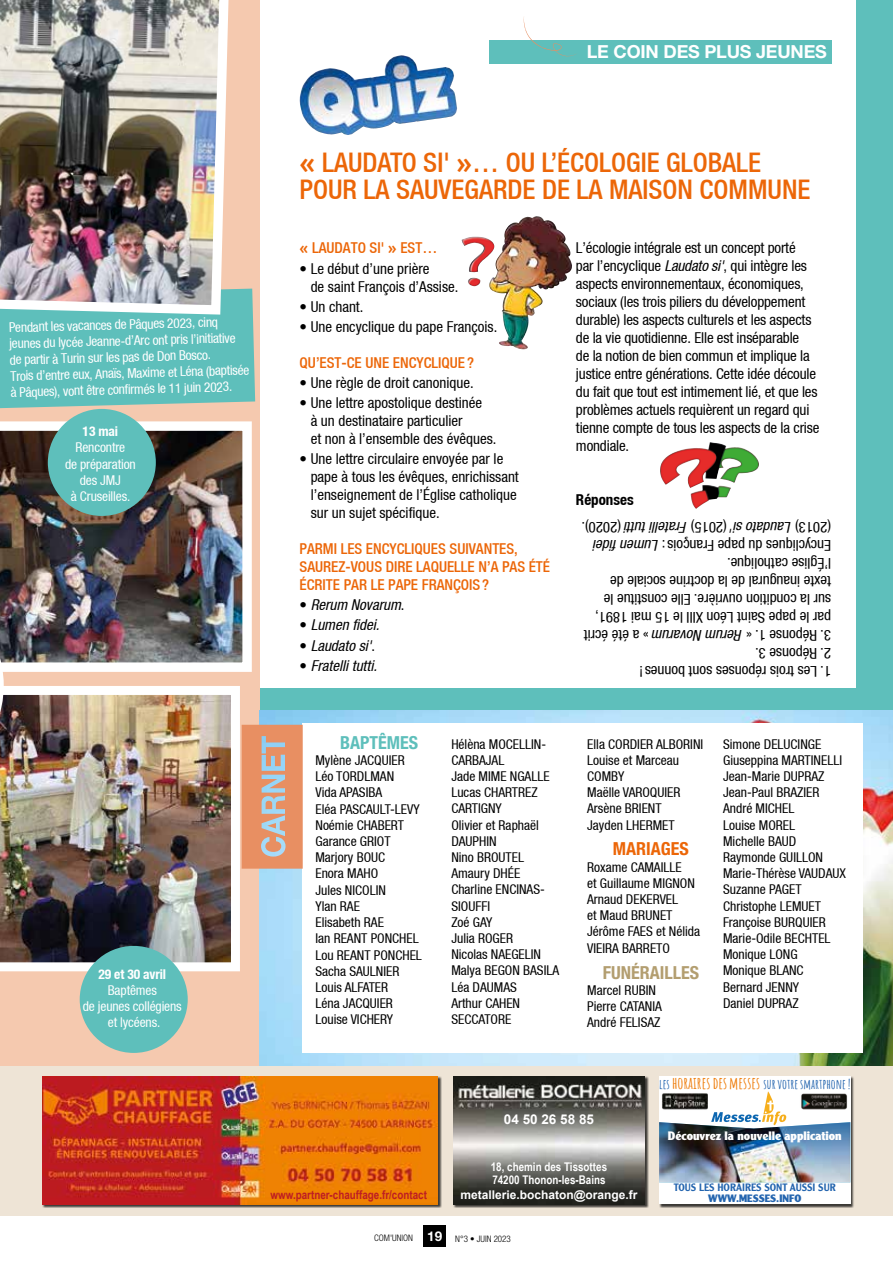
<style>
.page{position:relative;width:893px;height:1263px;background:#fff}
.page>*{position:absolute;margin:0;border:0;box-sizing:border-box;transform-origin:0 0}
.t1{font:500 condensed 27px/27px "Helvetica Neue";color:#ec6608}
.t2{font:700 18px "Helvetica Neue LT Std";letter-spacing:-.01em;color:#fff}
.t3{font:700 condensed 18px "Helvetica Neue LT Std";color:#b39e70}
.t4{font:700 condensed 18px "Helvetica Neue LT Std";color:#5ebfbb}
.t5{font:700 condensed 18px "Helvetica Neue LT Std";color:#ec6608}
.t6{font:condensed 15px/18px "Helvetica Neue";color:#000}
.t7{font:500 condensed 15px/18px "Helvetica Neue";color:#ec6608}
.t8{font:italic condensed 15px "Helvetica Neue";color:#000}
.t9{font:700 condensed 15px "Helvetica Neue";color:#000}
.t10{font:condensed 13.5px/16.2px "Helvetica Neue";color:#000}
.t11{font:condensed 13.5px/16.2px "Helvetica Neue";letter-spacing:-.01em;color:#fff;text-align:center}
.t12{font:700 13.5px "Amatic SC";color:#2465af}
.t13{font:700 condensed 13.5px "Helvetica Neue";letter-spacing:-.01em;color:#fff}
.t14{font:700 13.5px "Arial";color:#fff}
.t15{font:700 12px/12.9px "Arial Narrow";color:#fff}
.t16{font:700 12px "Arial Narrow";color:#be1d23}
.t17{font:900 12px "Clearface Gothic LT";color:#fff}
.t18{font:700 12px "Arial";color:#fff}
.t19{font:500 10.5px "Clearface Gothic LT";color:#2465af}
.t20{font:900 10.5px "Clearface Gothic LT";color:#2465af}
.t21{font:300 condensed 9px "Helvetica Neue LT Std";color:#000}
.s1{font-family:"Officina Sans Std";font-weight:700;font-stretch:normal}
.s2{font-style:normal}
.s3{font-style:italic}
.s4{font-size:16.5px;color:#ee7d0b}
.s5{font-weight:700;font-stretch:normal;font-size:13.5px;color:#fff}
</style>
<div class="page">
<div style="left:257px;top:689px;width:636px;height:57px;background:#5ebfbb"></div>
<div style="left:0;top:0;width:260px;height:1090px;background:#f5c9af"></div>
<div style="left:857px;top:0;width:36px;height:746px;background:#5ebfbb"></div>
<img style="left:260px;top:710px;width:633px;height:356px">
<div style="left:303px;top:723px;width:560px;height:330px;background:#fff"></div>
<div style="left:489px;top:40px;width:342px;height:24px;background:#5ebfbb"></div>
<svg style="left:523px;top:17px;width:53px;height:40px"></svg>
<img style="left:299px;top:56px;width:158px;height:79px">
<img style="left:490px;top:216px;width:46px;height:129px">
<div style="left:469px;top:202px;width:26px;height:47px;background:#fff"></div>
<img style="left:461px;top:237px;width:33px;height:52px">
<img style="left:660px;top:442px;width:99px;height:46px">
<img style="left:0;top:686px;width:240px;height:285px">
<img style="left:0;top:421px;width:252px;height:251px">
<div style="left:80px;top:946px;width:108px;height:107px;background:#5ebfbb;border-radius:50%"></div>
<div style="left:48px;top:409px;width:108px;height:107px;background:#5ebfbb;border-radius:50%"></div>
<svg style="left:0;top:584px;width:4px;height:203px"></svg>
<div style="left:0;top:289px;width:255px;height:119px;background:#5ebfbb"></div>
<img style="left:0;top:0;width:234px;height:319px">
<div style="left:0;top:1066px;width:893px;height:150px;background:#eee4d6"></div>
<div style="left:43px;top:1076px;width:399px;height:132px;background:#000;opacity:.75"></div>
<img style="left:43px;top:1076px;width:395px;height:128px">
<div style="left:453px;top:1076px;width:196px;height:132px;background:#000;opacity:.75"></div>
<img style="left:453px;top:1076px;width:192px;height:128px">
<div style="left:659px;top:1076px;width:196px;height:132px;background:#000;opacity:.75"></div>
<div style="left:659px;top:1076px;width:191px;height:128px;background:#fff"></div>
<img style="left:659px;top:1091px;width:191px;height:91px">
<img style="left:661px;top:1091px;width:46px;height:19px">
<img style="left:799px;top:1091px;width:49px;height:19px">
<div style="left:424px;top:1226px;width:22px;height:21px;background:#000"></div>
<svg style="left:242px;top:725px;width:61px;height:144px;background:#db9b7a"></svg>
<p class="t2" style="left:587px;top:41px;width:242px">LE COIN DES PLUS JEUNES</p>
<p class="t11" style="left:8px;top:320px;width:241px;text-align:left;rotate:-2deg">Pendant les vacances de Pâques 2023, cinq jeunes du lycée Jeanne-d’Arc ont pris l’initiative de partir à Turin sur les pas de Don Bosco.<br>Trois d’entre eux, Anaïs, Maxime et Léna (baptisée à Pâques), vont être confirmés le 11 juin 2023.</p>
<p class="t13" style="left:83px;top:423px;width:37px">13 mai</p>
<p class="t11" style="left:65px;top:439px;width:72px">Rencontre<br>de préparation des JMJ<br>à Cruseilles.</p>
<h1 class="t1" style="left:300px;top:149px;width:512px"><span class="s1">«</span> LAUDATO SI' <span class="s1">»</span>… OU L’ÉCOLOGIE GLOBALE<br>POUR LA SAUVEGARDE DE LA MAISON COMMUNE</h1>
<p class="t7" style="left:300px;top:239px;width:139px"><span class="s1">«</span> LAUDATO SI' <span class="s1">»</span> EST…</p>
<p class="t6" style="left:311px;top:259px;width:149px;text-indent:-11px">• Le début d’une prière<br>de saint François d’Assise.</p>
<p class="t6" style="left:300px;top:297px;width:65px">• Un chant.</p>
<p class="t6" style="left:300px;top:317px;width:199px">• Une encyclique du pape François.</p>
<p class="t7" style="left:300px;top:353px;width:176px">QU’EST-CE UNE ENCYCLIQUE ?</p>
<p class="t6" style="left:300px;top:373px;width:176px">• Une règle de droit canonique.</p>
<p class="t6" style="left:311px;top:394px;width:187px;text-indent:-11px">• Une lettre apostolique destinée<br>à un destinataire particulier<br>et non à l’ensemble des évêques.</p>
<p class="t6" style="left:311px;top:450px;width:210px;text-indent:-11px">• Une lettre circulaire envoyée par le pape à tous les évêques, enrichissant l’enseignement de l’Église catholique sur un sujet spécifique.</p>
<p class="t7" style="left:300px;top:540px;width:252px">PARMI LES ENCYCLIQUES SUIVANTES,<br>SAUREZ-VOUS DIRE LAQUELLE N’A PAS ÉTÉ<br>ÉCRITE PAR LE PAPE FRANÇOIS?</p>
<p class="t8" style="left:300px;top:596px;width:106px"><span class="s2">•</span> Rerum Novarum<span class="s2">.</span></p>
<p class="t8" style="left:300px;top:616px;width:81px"><span class="s2">•</span> Lumen fidei.</p>
<p class="t8" style="left:300px;top:637px;width:77px"><span class="s2">•</span> Laudato si'<span class="s2">.</span></p>
<p class="t8" style="left:300px;top:657px;width:79px"><span class="s2">•</span> Fratelli tutti.</p>
<p class="t6" style="left:576px;top:239px;width:245px">L’écologie intégrale est un concept porté<br>par l’encyclique <span class="s3">Laudato si'</span>, qui intègre les aspects environnementaux, économiques, sociaux (les trois piliers du développement durable) les aspects culturels et les aspects de la vie quotidienne. Elle est inséparable<br>de la notion de bien commun et implique la justice entre générations. Cette idée découle du fait que tout est intimement lié, et que les problèmes actuels requièrent un regard qui tienne compte de tous les aspects de la crise mondiale.</p>
<p class="t9" style="left:576px;top:491px;width:59px">Réponses</p>
<p class="t6" style="left:831px;top:644px;width:251px;rotate:-180deg">3. Réponse 1. « <span class="s3">Rerum Novarum</span> » a été écrit par le pape Saint Léon XIII le 15 mai 1891, sur la condition ouvrière. Elle constitue le texte inaugural de la doctrine sociale de l’Église catholique.<br>Encycliques du pape François: <span class="s3">Lumen fidei </span>(2013) <span class="s3">Laudato si'</span> (2015) <span class="s3">Fratelli tutti</span> (2020).</p>
<p class="t6" style="left:831px;top:662px;width:78px;rotate:-180deg">2. Réponse 3.</p>
<p class="t6" style="left:831px;top:680px;width:193px;rotate:-180deg">1. Les trois réponses sont bonnes!</p>
<p class="t13" style="left:98px;top:965px;width:69px">29 et 30 avril</p>
<p class="t11" style="left:83px;top:982px;width:100px">Baptêmes<br>de jeunes collégiens et lycéens.</p>
<p class="t4" style="left:340px;top:731px;width:79px">BAPTÊMES</p>
<p class="t10" style="left:315px;top:752px;width:108px">Mylène JACQUIER<br>Léo TORDLMAN<br>Vida APASIBA<br>Eléa PASCAULT-LEVY<br>Noémie CHABERT<br>Garance GRIOT<br>Marjory BOUC<br>Enora MAHO<br>Jules NICOLIN<br>Ylan RAE<br>Elisabeth RAE<br>Ian REANT PONCHEL<br>Lou REANT PONCHEL<br>Sacha SAULNIER<br>Louis ALFATER<br>Léna JACQUIER<br>Louise VICHERY</p>
<p class="t16" style="left:270px;top:1185px;width:158px">www.partner-chauffage.fr/contact</p>
<p class="t10" style="left:451px;top:736px;width:109px">Hélèna MOCELLIN-<br>CARBAJAL<br>Jade MIME NGALLE<br>Lucas CHARTREZ<br>CARTIGNY<br>Olivier et Raphaël<br>DAUPHIN<br>Nino BROUTEL<br>Amaury DHÉE<br>Charline ENCINAS-<br>SIOUFFI<br>Zoé GAY<br>Julia ROGER<br>Nicolas NAEGELIN<br>Malya BEGON BASILA<br>Léa DAUMAS<br>Arthur CAHEN<br>SECCATORE</p>
<p class="t10" style="left:587px;top:736px;width:118px">Ella CORDIER ALBORINI<br>Louise et Marceau<br>COMBY<br>Maëlle VAROQUIER<br>Arsène BRIENT<br>Jayden LHERMET</p>
<p class="t5" style="left:613px;top:838px;width:77px">MARIAGES</p>
<p class="t10" style="left:587px;top:859px;width:114px">Roxame CAMAILLE<br>et Guillaume MIGNON<br>Arnaud DEKERVEL<br>et Maud BRUNET<br>Jérôme FAES et Nélida<br>VIEIRA BARRETO</p>
<p class="t3" style="left:603px;top:961px;width:98px">FUN ÉRAILLES</p>
<p class="t10" style="left:587px;top:982px;width:76px">Marcel RUBIN<br>Pierre CATANIA<br>André FELISAZ</p>
<p class="t10" style="left:723px;top:736px;width:124px">Simone DELUCINGE<br>Giuseppina MARTINELLI<br>Jean-Marie DUPRAZ<br>Jean-Paul BRAZIER<br>André MICHEL<br>Louise MOREL<br>Michelle BAUD<br>Raymonde GUILLON<br>Marie-Thérèse VAUDAUX<br>Suzanne PAGET<br>Christophe LEMUET<br>Françoise BURQUIER<br>Marie-Odile BECHTEL<br>Monique LONG<br>Monique BLANC<br>Bernard JENNY<br>Daniel DUPRAZ</p>
<p class="t14" style="left:504px;top:1109px;width:92px">04 50 26 58 85</p>
<p class="t15" style="left:491px;top:1160px;width:118px">18, chemin des Tissottes<br>74200 Thonon-les-Bains</p>
<p class="t18" style="left:460px;top:1186px;width:179px">metallerie.bochaton@orange.fr</p>
<p class="t12" style="left:659px;top:1073px;width:193px">LES <span class="s4">HORAIRES DES MESSES</span> SUR VOTRE SMARTPHONE!</p>
<p class="t17" style="left:668px;top:1128px;width:175px">Découvrez la nouvelle application</p>
<p class="t19" style="left:674px;top:1181px;width:163px">TOUS LES HORAIRES SONT AUSSI SUR</p>
<p class="t20" style="left:708px;top:1192px;width:95px">WWW.MESSES.INFO</p>
<p class="t21" style="left:374px;top:1233px;width:138px">COM'UNION <span class="s5">19</span> N°3 • Juin 2023</p>
</div>
